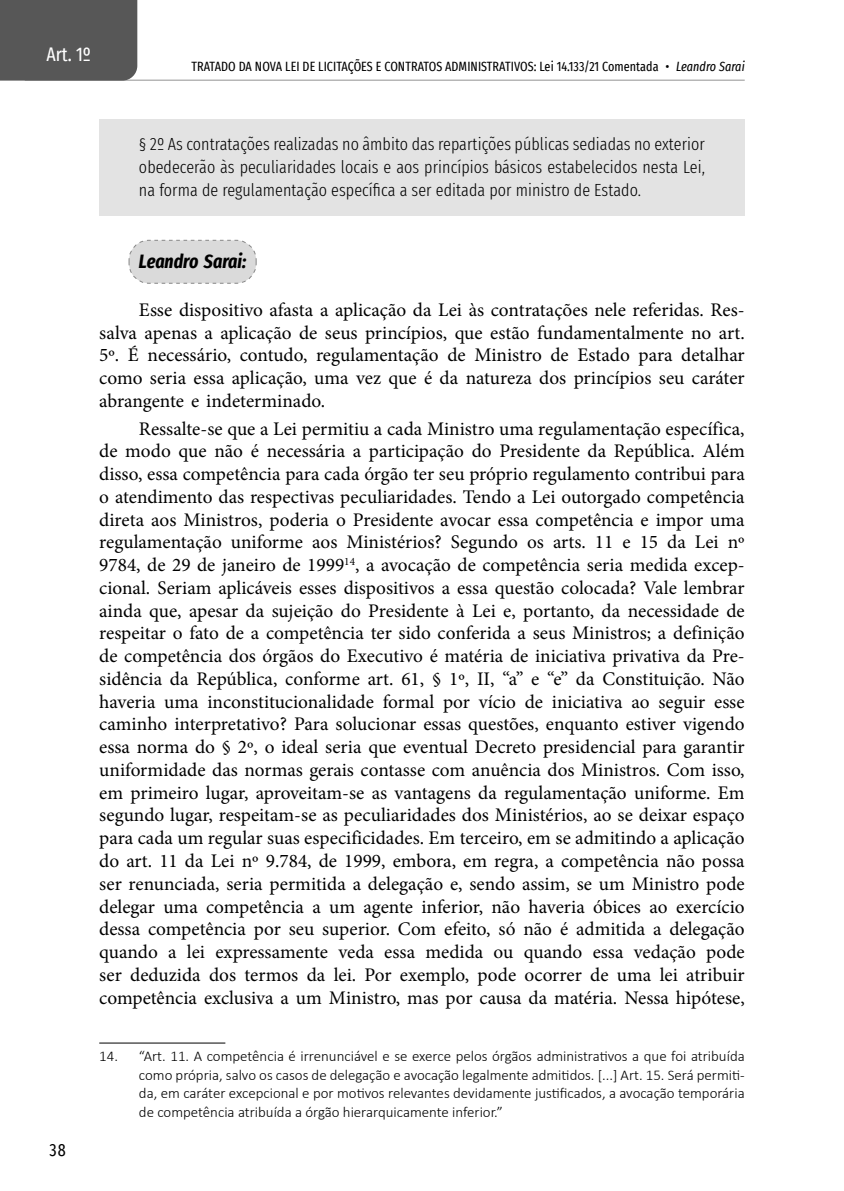
<style>
.page{position:relative;width:844px;height:1191px;background:#fff}
.page>*{position:absolute;margin:0;border:0;box-sizing:border-box;transform-origin:0 0}
.t{font:19.25px/22.8px "Minion Pro";color:#000;text-align:justify}
.livro_autor{font:italic 700 extra-condensed 19.25px "Fira Sans";color:#000}
.t1{font:extra-condensed 19.25px "Fira Sans";color:#fff}
.art{font:300 extra-condensed 17.5px/22.8px "Fira Sans";letter-spacing:.005em;color:#000;text-align:justify}
.t2{font:extra-condensed 17.5px "Fira Sans";color:#000}
.Rodapé{font:300 14.88px/18.4px "Calibri";color:#000;text-align:justify}
.t3{font:extra-condensed 13.12px "Fira Sans";letter-spacing:.005em;color:#000}
.s1{font-style:italic}
</style>
<div class="page">
<hr style="left:25px;top:80px;width:719px;height:1px;background:#929292">
<div style="left:99px;top:119px;width:645px;height:96px;background:#e3e3e3"></div>
<svg style="left:128px;top:239px;width:129px;height:45px;background:#dbdbdb"></svg>
<hr style="left:99px;top:1042px;width:126px;height:1px;background:#000">
<div style="left:0;top:0;width:137px;height:81px;background:#575757"></div>
<p class="t1" style="left:46px;top:40px;width:46px">Art. 1º</p>
<p class="t3" style="left:191px;top:57px;width:554px">TRATADO DA NOVA LEI DE LICITAÇÕES E CONTRATOS ADMINISTRATIVOS: Lei 14.133/21 Comentada • <span class="s1">Leandro Sarai</span></p>
<p class="t2" style="left:50px;top:1137px;width:18px">38</p>
<p class="art" style="left:139px;top:133px;width:567px">§ 2º As contratações realizadas no âmbito das repartições públicas sediadas no exterior obedecerão às peculiaridades locais e aos princípios básicos estabelecidos nesta Lei, na forma de regulamentação específica a ser editada por ministro de Estado.</p>
<p class="livro_autor" style="left:139px;top:245px;width:109px">Leandro Sarai:</p>
<p class="t" style="left:99px;top:298px;width:646px;text-indent:40px">Esse dispositivo afasta a aplicação da Lei às contratações nele referidas. Res&shy;salva apenas a aplicação de seus princípios, que estão fundamentalmente no art.<br>5º. É necessário, contudo, regulamentação de Ministro de Estado para detalhar como seria essa aplicação, uma vez que é da natureza dos princípios seu caráter abrangente e indeterminado.</p>
<p class="t" style="left:99px;top:417px;width:646px;text-indent:40px">Ressalte-se que a Lei permitiu a cada Ministro uma regulamentação específica, de modo que não é necessária a participação do Presidente da República. Além disso, essa competência para cada órgão ter seu próprio regulamento contribui para o atendimento das respectivas peculiaridades. Tendo a Lei outorgado competência direta aos Ministros, poderia o Presidente avocar essa competência e impor uma regulamentação uniforme aos Ministérios? Segundo os arts. 11 e 15 da Lei nº 9784, de 29 de janeiro de 1999<sup>14</sup>, a avocação de competência seria medida excep&shy;cional. Seriam aplicáveis esses dispositivos a essa questão colocada? Vale lembrar ainda que, apesar da sujeição do Presidente à Lei e, portanto, da necessidade de respeitar o fato de a competência ter sido conferida a seus Ministros; a definição de competência dos órgãos do Executivo é matéria de iniciativa privativa da Pre&shy;sidência da República, conforme art. 61, § 1º, II, “a” e “e” da Constituição. Não haveria uma inconstitucionalidade formal por vício de iniciativa ao seguir esse caminho interpretativo? Para solucionar essas questões, enquanto estiver vigendo essa norma do § 2º, o ideal seria que eventual Decreto presidencial para garantir uniformidade das normas gerais contasse com anuência dos Ministros. Com isso, em primeiro lugar, aproveitam-se as vantagens da regulamentação uniforme. Em segundo lugar, respeitam-se as peculiaridades dos Ministérios, ao se deixar espaço para cada um regular suas especificidades. Em terceiro, em se admitindo a aplicação do art. 11 da Lei nº 9.784, de 1999, embora, em regra, a competência não possa ser renunciada, seria permitida a delegação e, sendo assim, se um Ministro pode delegar uma competência a um agente inferior, não haveria óbices ao exercício dessa competência por seu superior. Com efeito, só não é admitida a delegação quando a lei expressamente veda essa medida ou quando essa vedação pode ser deduzida dos termos da lei. Por exemplo, pode ocorrer de uma lei atribuir competência exclusiva a um Ministro, mas por causa da matéria. Nessa hipótese,</p>
<p class="Rodapé" style="left:139px;top:1047px;width:607px;text-indent:-40px">14. “Art. 11. A competência é irrenunciável e se exerce pelos órgãos administrativos a que foi atribuída como própria, salvo os casos de delegação e avocação legalmente admitidos. [...] Art. 15. Será permiti&shy;da, em caráter excepcional e por motivos relevantes devidamente justificados, a avocação temporária de competência atribuída a órgão hierarquicamente inferior.”</p>
</div>
